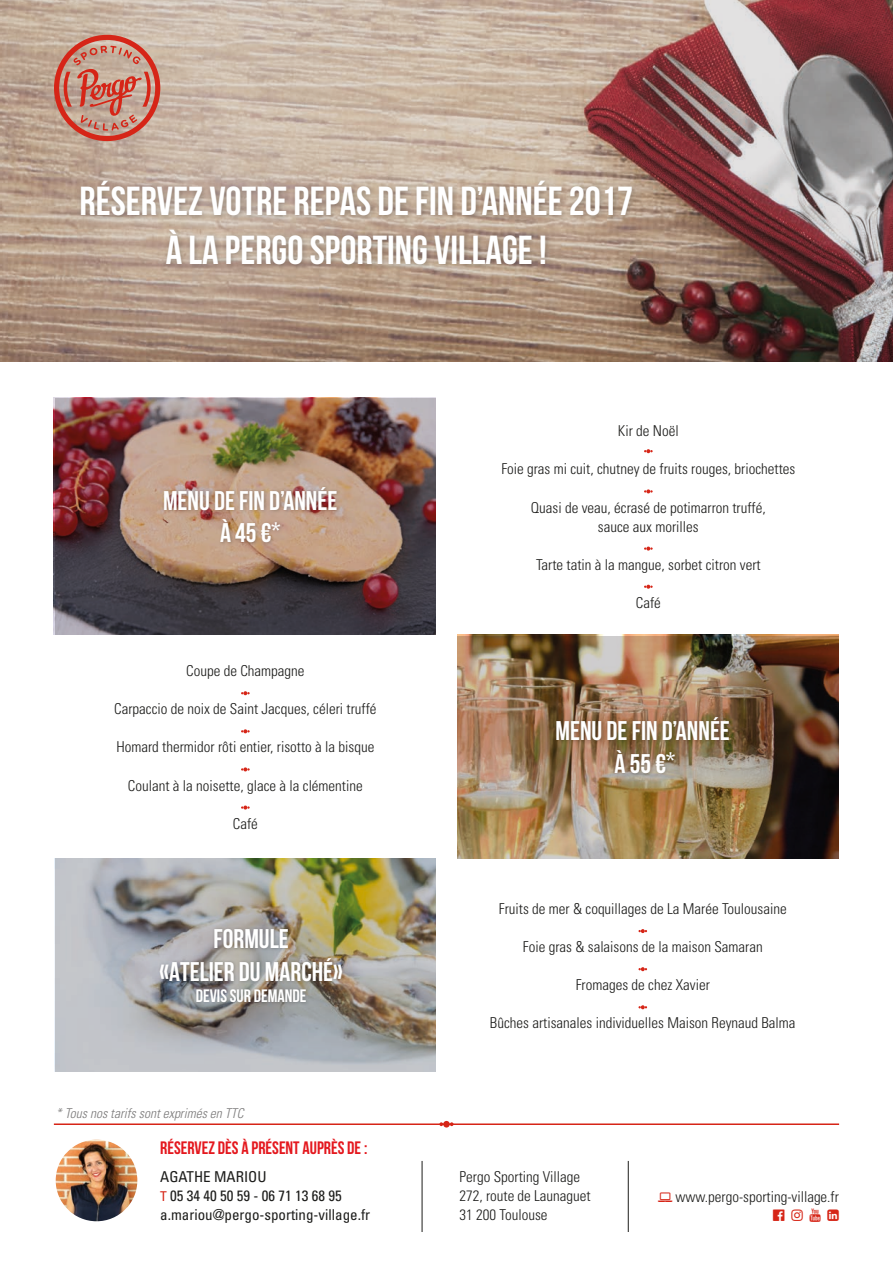
<style>
.page{position:relative;width:893px;height:1263px;background:#fff}
.page>*{position:absolute;margin:0;border:0;box-sizing:border-box;transform-origin:0 0}
.t1{font:700 40.5px/48.6px "Bebas Neue";color:#fff;text-align:center}
.t2{font:700 27px/32.4px "Bebas Neue";color:#fff;text-align:center}
.t3{font:700 18px "Bebas Neue";color:#e4181e}
.t4{font:700 18px "Bebas Neue";color:#fff}
.t5{font:300 condensed 15px/19px "Univers";color:#1d1d1b}
.t6{font:condensed 15px/19px "Univers";color:#1d1d1b}
.t7{font:italic 300 condensed 13.5px "Univers";color:#7b7a7a}
.s1{font-size:13.5px;color:#d62517}
</style>
<div class="page">
<svg style="left:0;top:0;width:893px;height:361px;background:#a98e82"></svg>
<div style="left:77px;top:176px;width:561px;height:95px;background:#1d1d1b;opacity:.3"></div>
<svg style="left:54px;top:35px;width:106px;height:106px;background:#c78777"></svg>
<hr style="left:54px;top:1123px;width:785px;height:2px;background:#d62517">
<div style="left:443px;top:1121px;width:7px;height:6px;background:#d62517;border-radius:50%"></div>
<hr style="left:422px;top:1161px;width:1px;height:71px;background:#1d1d1b">
<hr style="left:628px;top:1161px;width:1px;height:71px;background:#1d1d1b">
<img style="left:56px;top:1139px;width:81px;height:82px;border-radius:41px">
<img style="left:56px;top:398px;width:380px;height:236px">
<img style="left:457px;top:636px;width:382px;height:223px">
<img style="left:56px;top:859px;width:380px;height:213px">
<svg style="left:241px;top:691px;width:9px;height:4px"></svg>
<svg style="left:241px;top:729px;width:9px;height:4px"></svg>
<svg style="left:241px;top:767px;width:9px;height:4px"></svg>
<svg style="left:241px;top:805px;width:9px;height:4px"></svg>
<div style="left:554px;top:714px;width:179px;height:63px;background:#1d1d1b;opacity:.3"></div>
<svg style="left:638px;top:929px;width:9px;height:4px"></svg>
<svg style="left:638px;top:967px;width:9px;height:4px"></svg>
<svg style="left:638px;top:1005px;width:9px;height:4px"></svg>
<div style="left:157px;top:927px;width:189px;height:79px;background:#1d1d1b;opacity:.3"></div>
<svg style="left:644px;top:449px;width:9px;height:4px"></svg>
<svg style="left:644px;top:489px;width:9px;height:4px"></svg>
<svg style="left:644px;top:547px;width:9px;height:4px"></svg>
<svg style="left:644px;top:585px;width:9px;height:4px"></svg>
<div style="left:161px;top:484px;width:179px;height:63px;background:#1d1d1b;opacity:.3"></div>
<h1 class="t1" style="left:79px;top:177px;width:555px">RÉSERVEZ VOTRE REPAS DE FIN D’ANNÉE 2017<br>À LA PERGO SPORTING VILLAGE !</h1>
<h2 class="t2" style="left:163px;top:484px;width:176px">MENU DE FIN D’ANNÉE<br>À 45 €<sup>*</sup></h2>
<p class="t5" style="left:186px;top:661px;width:120px">Coupe de Champagne</p>
<p class="t5" style="left:114px;top:699px;width:264px">Carpaccio de noix de Saint Jacques, céleri truffé</p>
<p class="t5" style="left:116px;top:738px;width:259px">Homard thermidor rôti entier, risotto à la bisque</p>
<p class="t5" style="left:128px;top:776px;width:236px">Coulant à la noisette, glace à la clémentine</p>
<p class="t5" style="left:233px;top:814px;width:26px">Café</p>
<h2 class="t2" style="left:160px;top:922px;width:185px">FORMULE<br>«ATELIER DU MARCHÉ»</h2>
<p class="t4" style="left:196px;top:986px;width:112px">DEVIS SUR DEMANDE</p>
<p class="t7" style="left:56px;top:1105px;width:189px">* Tous nos tarifs sont exprimés en TTC</p>
<p class="t5" style="left:618px;top:421px;width:62px">Kir de Noël</p>
<p class="t5" style="left:501px;top:460px;width:296px">Foie gras mi cuit, chutney de fruits rouges, briochettes</p>
<p class="t5" style="left:531px;top:498px;width:236px;text-align:center">Quasi de veau, écrasé de potimarron truffé, sauce aux morilles</p>
<p class="t5" style="left:536px;top:555px;width:226px">Tarte tatin à la mangue, sorbet citron vert</p>
<p class="t5" style="left:636px;top:593px;width:26px">Café</p>
<h2 class="t2" style="left:556px;top:714px;width:176px">MENU DE FIN D’ANNÉE<br>À 55 €<sup>*</sup></h2>
<p class="t5" style="left:499px;top:899px;width:289px">Fruits de mer &amp; coquillages de La Marée Toulousaine</p>
<p class="t5" style="left:523px;top:937px;width:241px">Foie gras &amp; salaisons de la maison Samaran</p>
<p class="t5" style="left:576px;top:975px;width:136px">Fromages de chez Xavier</p>
<p class="t5" style="left:490px;top:1013px;width:307px">Bûches artisanales individuelles Maison Reynaud Balma</p>
<p class="t3" style="left:160px;top:1138px;width:209px">RÉSERVEZ DÈS À PRÉSENT AUPRÈS DE :</p>
<p class="t6" style="left:160px;top:1167px;width:212px">AGATHE MARIOU<br><span class="s1">T</span> 05 34 40 50 59 - 06 71 13 68 95 a.mariou@pergo-sporting-village.fr</p>
<p class="t5" style="left:460px;top:1167px;width:133px">Pergo Sporting Village<br>272, route de Launaguet<br>31 200 Toulouse</p>
<p class="t5" style="left:676px;top:1187px;width:165px">www.pergo-sporting-village.fr</p>
</div>
